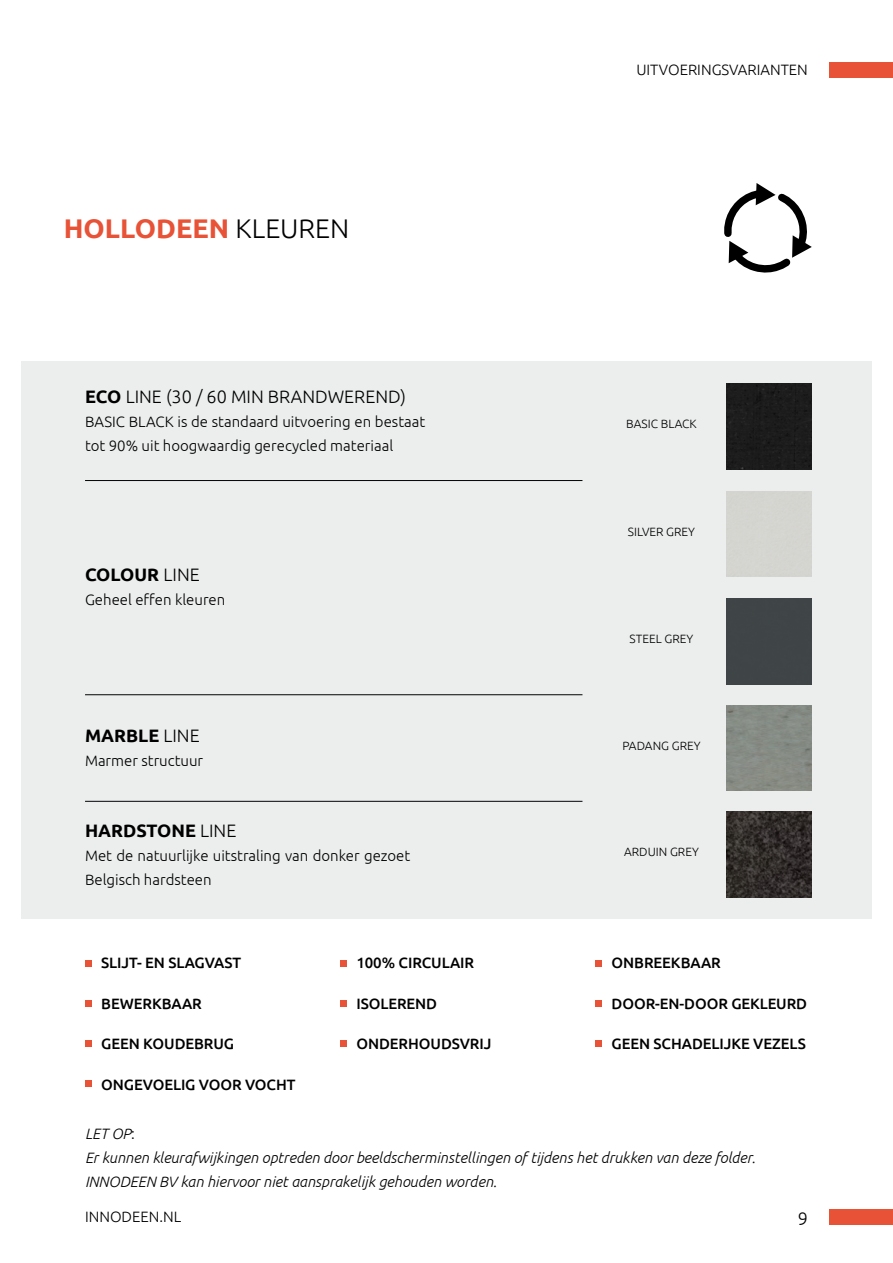
<style>
.page{position:relative;width:893px;height:1263px;background:#fff}
.page>*{position:absolute;margin:0;border:0;box-sizing:border-box;transform-origin:0 0}
.t1{font:700 27px "Ubuntu";color:#e85236}
.t2{font:700 18px "Ubuntu";color:#000}
.t3{font:300 18px "Ubuntu";color:#000}
.t4{font:300 15px/24px "Ubuntu";color:#000}
.t5{font:italic 300 15px/24px "Ubuntu";color:#000}
.t6{font:500 15px "Ubuntu";letter-spacing:-.005em;color:#000}
.t7{font:300 12px "Ubuntu";color:#000}
.s1{font-weight:300;color:#000}
.s2{font-weight:700}
.s3{font-weight:300}
.s4{font-style:normal}
</style>
<div class="page">
<div style="left:21px;top:361px;width:851px;height:557px;background:#eceded"></div>
<img style="left:726px;top:812px;width:85px;height:85px">
<div style="left:726px;top:384px;width:85px;height:85px;background:#1c1c1c"></div>
<div style="left:726px;top:599px;width:85px;height:85px;background:#3f4546"></div>
<div style="left:829px;top:1209px;width:64px;height:16px;background:#e85236"></div>
<div style="left:829px;top:62px;width:64px;height:15px;background:#e85236"></div>
<div style="left:85px;top:960px;width:7px;height:7px;background:#e85236"></div>
<div style="left:85px;top:1000px;width:7px;height:7px;background:#e85236"></div>
<div style="left:85px;top:1040px;width:7px;height:7px;background:#e85236"></div>
<div style="left:85px;top:1080px;width:7px;height:7px;background:#e85236"></div>
<div style="left:340px;top:960px;width:7px;height:7px;background:#e85236"></div>
<div style="left:340px;top:1000px;width:7px;height:7px;background:#e85236"></div>
<div style="left:340px;top:1040px;width:7px;height:7px;background:#e85236"></div>
<div style="left:595px;top:960px;width:7px;height:7px;background:#e85236"></div>
<div style="left:595px;top:1000px;width:7px;height:7px;background:#e85236"></div>
<div style="left:595px;top:1040px;width:7px;height:7px;background:#e85236"></div>
<svg style="left:724px;top:183px;width:88px;height:90px"></svg>
<hr style="left:85px;top:480px;width:497px;height:1px;background:#010305">
<hr style="left:85px;top:694px;width:497px;height:1px;background:#010305">
<hr style="left:85px;top:801px;width:497px;height:1px;background:#010305">
<h1 class="t1" style="left:64px;top:212px;width:287px">HOLLODEEN <span class="s1">KLEUREN</span></h1>
<p class="t3" style="left:85px;top:386px;width:322px"><span class="s2">ECO</span> LINE (30 / 60 MIN BRANDWEREND)</p>
<p class="t4" style="left:85px;top:410px;width:342px">BASIC BLACK is de standaard uitvoering en bestaat tot 90% uit hoogwaardig gerecycled materiaal</p>
<p class="t2" style="left:85px;top:563px;width:116px">COLOUR <span class="s3">LINE</span></p>
<p class="t4" style="left:85px;top:587px;width:142px">Geheel effen kleuren</p>
<p class="t2" style="left:85px;top:724px;width:116px">MARBLE <span class="s3">LINE</span></p>
<p class="t4" style="left:85px;top:748px;width:120px">Marmer structuur</p>
<p class="t2" style="left:85px;top:820px;width:153px">HARDSTONE <span class="s3">LINE</span></p>
<p class="t4" style="left:85px;top:843px;width:327px">Met de natuurlijke uitstraling van donker gezoet<br>Belgisch hardsteen</p>
<p class="t4" style="left:636px;top:58px;width:173px">UITVOERINGSVARIANTEN</p>
<p class="t7" style="left:626px;top:417px;width:72px">BASIC BLACK</p>
<p class="t7" style="left:628px;top:524px;width:69px">SILVER GREY</p>
<p class="t7" style="left:630px;top:631px;width:65px">STEEL GREY</p>
<p class="t7" style="left:622px;top:738px;width:80px">PADANG GREY</p>
<p class="t7" style="left:624px;top:845px;width:76px">ARDUIN GREY</p>
<p class="t6" style="left:101px;top:954px;width:141px">SLIJT- EN SLAGVAST</p>
<p class="t6" style="left:356px;top:954px;width:119px">100% CIRCULAIR</p>
<p class="t6" style="left:612px;top:954px;width:111px">ONBREEKBAAR</p>
<p class="t6" style="left:101px;top:994px;width:102px">BEWERKBAAR</p>
<p class="t6" style="left:356px;top:994px;width:82px">ISOLEREND</p>
<p class="t6" style="left:612px;top:994px;width:197px">DOOR-EN-DOOR GEKLEURD</p>
<p class="t6" style="left:101px;top:1035px;width:134px">GEEN KOUDEBRUG</p>
<p class="t6" style="left:356px;top:1035px;width:136px">ONDERHOUDSVRIJ</p>
<p class="t6" style="left:612px;top:1035px;width:196px">GEEN SCHADELIJKE VEZELS</p>
<p class="t6" style="left:101px;top:1075px;width:196px">ONGEVOELIG VOOR VOCHT</p>
<p class="t5" style="left:85px;top:1121px;width:672px">LET OP<span class="s4">:<br></span>Er kunnen kleurafwijkingen optreden door beeldscherminstellingen of tijdens het drukken van deze folder.<br>INNODEEN BV kan hiervoor niet aansprakelijk gehouden worden.</p>
<p class="t4" style="left:85px;top:1204px;width:98px">INNODEEN.NL</p>
<p class="t3" style="left:798px;top:1207px;width:12px">9</p>
</div>
